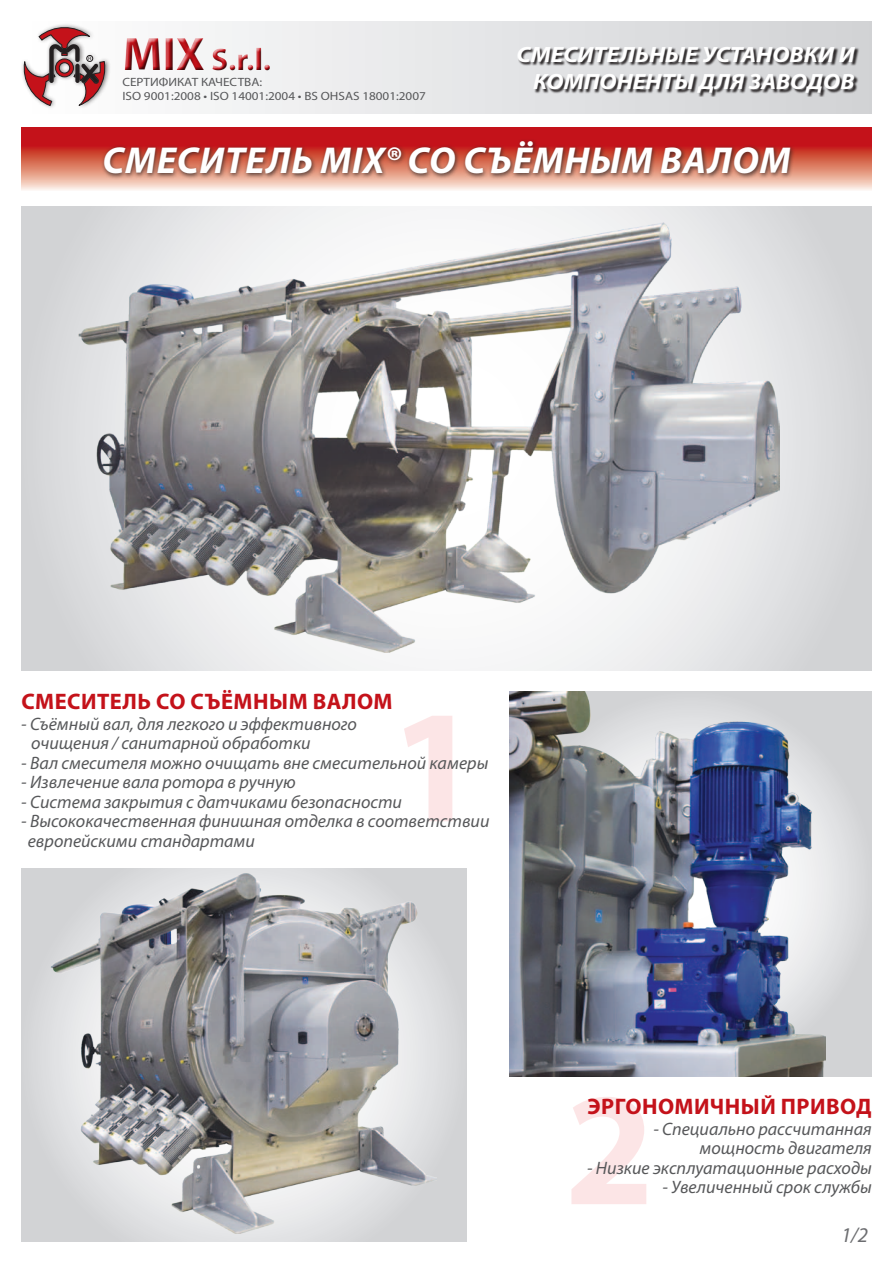
<style>
.page{position:relative;width:893px;height:1263px;background:#fff}
.page>*{position:absolute;margin:0;border:0;box-sizing:border-box;transform-origin:0 0}
.Titolo_2{font:italic 700 37.65px "Myriad Pro";letter-spacing:.02em;color:#fff}
.t1{font:700 31.5px "Myriad Pro";color:#c4121a}
.Normale{font:700 22.5px "Myriad Pro";letter-spacing:.02em;color:#c4121a}
.t2{font:italic 700 22.2px/26.5px "Myriad Pro";color:#fff;text-align:right;scale:1.1 1}
.Titolo_1{font:italic 21px "Myriad Pro";color:#6c6d70}
.Normale-2{font:italic 18px "Myriad Pro";color:#57585a}
.t3{font:12px "Myriad Pro";color:#57585a;scale:1.1 1}
.s1{font-size:47.25px}
</style>
<div class="page">
<svg style="left:21px;top:128px;width:851px;height:62px;background:#db706a"></svg>
<div style="left:21px;top:21px;width:851px;height:93px;background:linear-gradient(to right,#fefefe,#d0d1d4)"></div>
<svg style="left:571px;top:1097px;width:75px;height:107px"></svg>
<div style="left:21px;top:23px;width:90px;height:87px;background:#231f20;opacity:.6"></div>
<svg style="left:22px;top:25px;width:85px;height:81px"></svg>
<svg style="left:21px;top:207px;width:851px;height:463px;background:#dcdddf"></svg>
<img style="left:78px;top:223px;width:702px;height:429px">
<div style="left:21px;top:868px;width:445px;height:374px;background:#d2d3d5"></div>
<img style="left:51px;top:872px;width:386px;height:362px">
<svg style="left:825px;top:692px;width:47px;height:384px;background:#d6d7d9"></svg>
<img style="left:510px;top:692px;width:315px;height:384px">
<svg style="left:404px;top:716px;width:48px;height:105px"></svg>
<div style="left:518px;top:48px;width:341px;height:49px;background:#231f20;opacity:.93"></div>
<div style="left:120px;top:34px;width:153px;height:39px;background:#f5f5f6"></div>
<div style="left:121px;top:36px;width:154px;height:39px;background:#231f20;opacity:.75"></div>
<div style="left:101px;top:138px;width:694px;height:41px;background:#231f20;opacity:.75"></div>
<h2 class="t1" style="left:122px;top:39px;width:150px"><span class="s1">MIX</span> S.r.l.</h2>
<p class="t3" style="left:122px;top:74px;width:129px">СЕРТИФИКАТ КАЧЕСТВА:</p>
<p class="t3" style="left:122px;top:89px;width:277px">ISO 9001:2008 • ISO 14001:2004 • BS OHSAS 18001:2007</p>
<p class="t2" style="left:517px;top:41px;width:309px">СМЕСИТЕЛЬНЫЕ УСТАНОВКИ И<br>КОМПОНЕНТЫ ДЛЯ ЗАВОДОВ</p>
<p class="Titolo_2" style="left:102px;top:136px;width:690px">СМЕСИТЕЛЬ MIX® СО СЪЁМНЫМ ВАЛОМ</p>
<p class="Normale" style="left:21px;top:686px;width:373px">СМЕСИТЕЛЬ СО СЪЁМНЫМ ВАЛОМ</p>
<p class="Normale-2" style="left:21px;top:712px;width:337px">- Съёмный вал, для легкого и эффективного</p>
<p class="Normale-2" style="left:31px;top:732px;width:281px">очищения / санитарной обработки</p>
<p class="Normale-2" style="left:21px;top:751px;width:469px">- Вал смесителя можно очищать вне смесительной камеры</p>
<p class="Normale-2" style="left:21px;top:771px;width:276px">- Извлечение вала ротора в ручную</p>
<p class="Normale-2" style="left:21px;top:790px;width:382px">- Система закрытия с датчиками безопасности</p>
<p class="Normale-2" style="left:21px;top:810px;width:470px">- Высококачественная финишная отделка в соответствии</p>
<p class="Normale-2" style="left:28px;top:829px;width:229px">европейскими стандартами</p>
<p class="Normale" style="left:588px;top:1091px;width:285px">ЭРГОНОМИЧНЫЙ ПРИВОД</p>
<p class="Normale-2" style="left:653px;top:1117px;width:220px">- Специально рассчитанная</p>
<p class="Normale-2" style="left:700px;top:1137px;width:174px">мощность двигателя</p>
<p class="Normale-2" style="left:587px;top:1156px;width:286px">- Низкие эксплуатационные расходы</p>
<p class="Normale-2" style="left:662px;top:1176px;width:211px">- Увеличенный срок службы</p>
<p class="Titolo_1" style="left:841px;top:1222px;width:29px">1/2</p>
</div>
